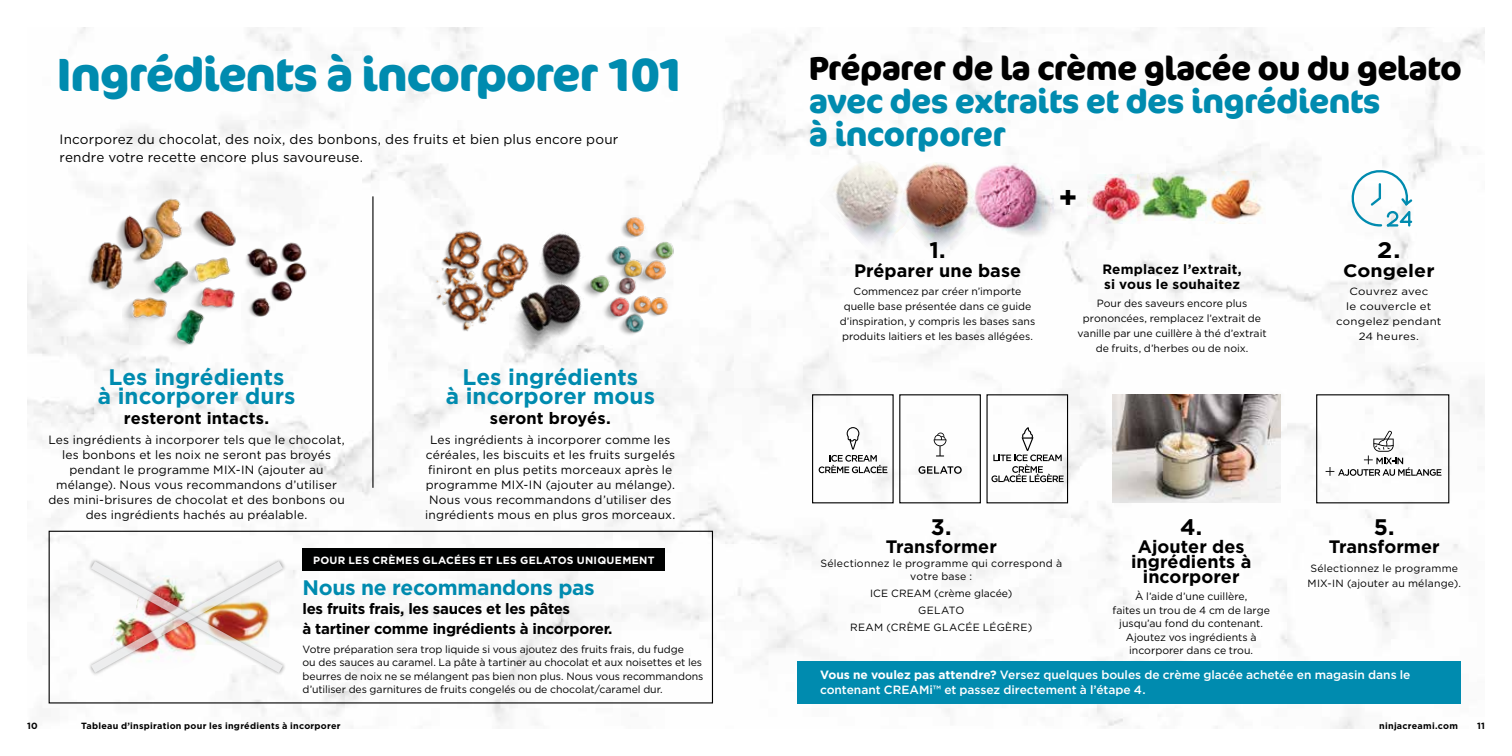
<style>
.page{position:relative;width:1512px;height:756px;background:#fff}
.page>*{position:absolute;margin:0;border:0;box-sizing:border-box;transform-origin:0 0}
.t1{font:700 46.5px "Cocon Pro";letter-spacing:-.03em;color:#008baf}
.t2{font:700 33px/33px "Cocon Pro";letter-spacing:-.02em;color:#008baf}
.t3{font:700 33px "Cocon Pro";letter-spacing:-.02em;color:#000}
.t4{font:700 30px "Gotham";color:#000}
.t5{font:700 22.5px/19.5px "Gotham";color:#008baf;text-align:center}
.t6{font:700 22.5px "Gotham";color:#000}
.t7{font:700 22.5px "Gotham";color:#000;scale:1.09 1}
.t8{font:700 21px "Gotham";letter-spacing:-.015em;color:#008baf}
.t9{font:700 18px/15px "Gotham";letter-spacing:.005em;color:#000;text-align:center}
.t10{font:700 18px "Gotham";letter-spacing:.005em;color:#000;scale:1.09 1}
.t11{font:700 16.5px "Gotham";letter-spacing:.005em;color:#000}
.t12{font:700 15px/19.5px "Gotham";letter-spacing:-.02em;color:#000}
.t13{font:13.5px/18px "Gotham";letter-spacing:.01em;color:#000}
.t14{font:700 13.5px/15px "Gotham";letter-spacing:.015em;color:#000}
.t15{font:12px/15px "Gotham";letter-spacing:.015em;color:#000;text-align:center}
.t16{font:500 12px/15px "Gotham";color:#fff}
.t17{font:10.5px/13.5px "Gotham";color:#000;text-align:center}
.t18{font:10.5px/15px "Gotham";letter-spacing:.02em;color:#000;text-align:center;scale:1.09 1}
.t19{font:10.5px/15px "Gotham";letter-spacing:.025em;color:#000}
.t20{font:10.5px/13.5px "Gotham";letter-spacing:.02em;color:#000;text-align:center}
.t21{font:700 10.5px "Gotham";letter-spacing:.03em;color:#fff}
.t22{font:700 9px "Gotham";letter-spacing:.03em;color:#000}
.s1{font-weight:700}
</style>
<div class="page">
<img style="left:27px;top:27px;width:1458px;height:702px">
<img style="left:241px;top:240px;width:84px;height:90px">
<img style="left:79px;top:193px;width:174px;height:109px">
<img style="left:122px;top:256px;width:119px;height:97px">
<img style="left:502px;top:226px;width:111px;height:144px">
<img style="left:426px;top:224px;width:112px;height:109px">
<img style="left:560px;top:205px;width:118px;height:135px">
<img style="left:85px;top:555px;width:204px;height:124px">
<div style="left:303px;top:548px;width:362px;height:23px;background:#000101"></div>
<hr style="left:372px;top:196px;width:2px;height:292px;background:#000">
<div style="left:49px;top:531px;width:664px;height:173px;border:1px solid #000"></div>
<img style="left:1138px;top:174px;width:67px;height:47px">
<img style="left:1088px;top:175px;width:57px;height:49px">
<img style="left:1205px;top:171px;width:60px;height:52px">
<div style="left:1316px;top:394px;width:133px;height:109px;border:1px solid #000"></div>
<img style="left:1113px;top:395px;width:168px;height:108px">
<svg style="left:934px;top:432px;width:13px;height:25px"></svg>
<svg style="left:918px;top:466px;width:44px;height:8px"></svg>
<div style="left:798px;top:661px;width:663px;height:43px;background:#008baf"></div>
<svg style="left:1351px;top:169px;width:61px;height:58px"></svg>
<img style="left:811px;top:161px;width:99px;height:100px">
<img style="left:898px;top:162px;width:87px;height:101px">
<img style="left:974px;top:162px;width:83px;height:84px">
<svg style="left:819px;top:427px;width:68px;height:46px"></svg>
<svg style="left:991px;top:427px;width:73px;height:55px"></svg>
<svg style="left:1326px;top:431px;width:115px;height:45px"></svg>
<h1 class="t1" style="left:57px;top:42px;width:630px">Ingrédients à incorporer 101</h1>
<p class="t13" style="left:60px;top:130px;width:560px">Incorporez du chocolat, des noix, des bonbons, des fruits et bien plus encore pour rendre votre recette encore plus savoureuse.</p>
<h3 class="t5" style="left:98px;top:367px;width:199px">Les ingrédients<br>à incorporer durs</h3>
<h3 class="t11" style="left:124px;top:407px;width:147px">resteront intacts.</h3>
<p class="t15" style="left:48px;top:432px;width:298px">Les ingrédients à incorporer tels que le chocolat, les bonbons et les noix ne seront pas broyés pendant le programme MIX-IN (ajouter au mélange). Nous vous recommandons d’utiliser des mini-brisures de chocolat et des bonbons ou des ingrédients hachés au préalable.</p>
<h3 class="t5" style="left:446px;top:367px;width:211px">Les ingrédients<br>à incorporer mous</h3>
<h3 class="t11" style="left:490px;top:407px;width:122px">seront broyés.</h3>
<p class="t15" style="left:425px;top:432px;width:252px">Les ingrédients à incorporer comme les céréales, les biscuits et les fruits surgelés finiront en plus petits morceaux après le programme MIX-IN (ajouter au mélange).<br>Nous vous recommandons d’utiliser des ingrédients mous en plus gros morceaux.</p>
<p class="t21" style="left:313px;top:553px;width:343px">POUR LES CRÈMES GLACÉES ET LES GELATOS UNIQUEMENT</p>
<h3 class="t8" style="left:303px;top:573px;width:294px">Nous ne recommandons pas</h3>
<h3 class="t12" style="left:303px;top:599px;width:312px">les fruits frais, les sauces et les pâtes<br>à tartiner comme ingrédients à incorporer.</h3>
<p class="t17" style="left:303px;top:642px;width:402px;text-align:left">Votre préparation sera trop liquide si vous ajoutez des fruits frais, du fudge<br>ou des sauces au caramel. La pâte à tartiner au chocolat et aux noisettes et les beurres de noix ne se mélangent pas bien non plus. Nous vous recommandons d’utiliser des garnitures de fruits congelés ou de chocolat/caramel dur.</p>
<p class="t22" style="left:27px;top:720px;width:12px">10</p>
<p class="t22" style="left:81px;top:720px;width:261px">Tableau d’inspiration pour les ingrédients à incorporer</p>
<h2 class="t3" style="left:809px;top:45px;width:655px">Préparer de la crème glacée ou du gelato</h2>
<h2 class="t2" style="left:809px;top:84px;width:573px">avec des extraits et des ingrédients à incorporer</h2>
<h3 class="t6" style="left:929px;top:235px;width:18px">1.</h3>
<h3 class="t9" style="left:854px;top:263px;width:169px">Préparer une base</h3>
<p class="t17" style="left:840px;top:284px;width:197px;line-height:15px">Commencez par créer n’importe quelle base présentée dans ce guide d’inspiration, y compris les bases sans produits laitiers et les bases allégées.</p>
<h3 class="t4" style="left:1058px;top:178px;width:21px">+</h3>
<p class="t14" style="left:1102px;top:261px;width:141px">Remplacez l’extrait, si vous le souhaitez</p>
<p class="t17" style="left:1078px;top:296px;width:190px;line-height:15px">Pour des saveurs encore plus prononcées, remplacez l’extrait de vanille par une cuillère à thé d’extrait de fruits, d’herbes ou de noix.</p>
<h3 class="t7" style="left:1377px;top:235px;width:23px">2.</h3>
<h3 class="t10" style="left:1343px;top:258px;width:85px">Congeler</h3>
<p class="t18" style="left:1336px;top:284px;width:98px">Couvrez avec<br>le couvercle et congelez pendant<br>24 heures.</p>
<h3 class="t6" style="left:931px;top:512px;width:22px">3.</h3>
<h3 class="t9" style="left:886px;top:539px;width:113px">Transformer</h3>
<p class="t20" style="left:820px;top:556px;width:243px">Sélectionnez le programme qui correspond à votre base :</p>
<p class="t17" style="left:850px;top:585px;width:184px;line-height:17px">ICE CREAM (crème glacée)<br>GELATO<br>REAM (CRÈME GLACÉE LÉGÈRE)</p>
<h3 class="t6" style="left:1180px;top:512px;width:24px">4.</h3>
<h3 class="t9" style="left:1131px;top:539px;width:122px">Ajouter des ingrédients à incorporer</h3>
<p class="t17" style="left:1112px;top:589px;width:159px">À l’aide d’une cuillère,<br>faites un trou de 4 cm de large jusqu’au fond du contenant.<br>Ajoutez vos ingrédients à incorporer dans ce trou.</p>
<h3 class="t6" style="left:1374px;top:512px;width:22px">5.</h3>
<h3 class="t9" style="left:1329px;top:539px;width:113px">Transformer</h3>
<p class="t19" style="left:1308px;top:560px;width:155px">Sélectionnez le programme<br>MIX-IN (ajouter au mélange).</p>
<p class="t16" style="left:820px;top:667px;width:592px"><span class="s1">Vous ne voulez pas attendre?</span> Versez quelques boules de crème glacée achetée en magasin dans le contenant CREAMi™ et passez directement à l’étape 4.</p>
<p class="t22" style="left:1379px;top:720px;width:80px">ninjacreami.com</p>
<p class="t22" style="left:1477px;top:720px;width:9px">11</p>
</div>
